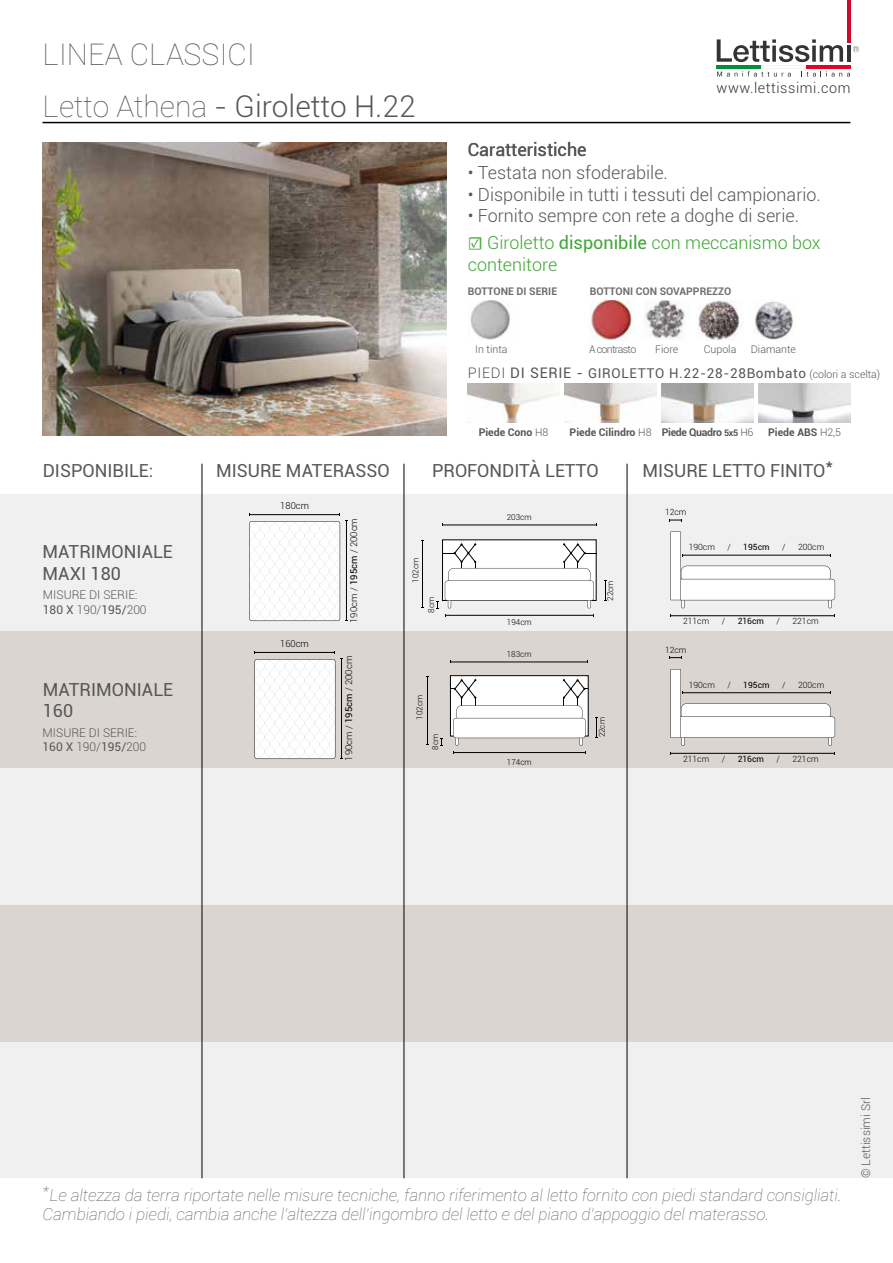
<style>
.page{position:relative;width:893px;height:1263px;background:#fff}
.page>*{position:absolute;margin:0;border:0;box-sizing:border-box;transform-origin:0 0}
.t1{font:100 30px/52.1px "Roboto";color:#575756}
.t2{font:18px/21.6px "Roboto";color:#575756}
.t3{font:300 18px "Roboto";color:#575756}
.t4{font:300 18px/21.6px "Roboto";color:#3fa535}
.t5{font:italic 100 16.5px/19.8px "Roboto";color:#575756}
.t6{font:300 14.4px "Roboto";letter-spacing:.04em;color:#333}
.t7{font:13.5px "Roboto";letter-spacing:.05em;color:#575756}
.t8{font:300 12px/14.4px "Roboto";color:#575756}
.t9{font:700 10.65px "Roboto";color:#575756}
.t10{font:300 10.65px "Roboto";color:#575756}
.t11{font:300 10.65px "Roboto";letter-spacing:-.06em;color:#575756}
.t12{font:700 10.5px "Roboto";color:#706f6f}
.t13{font:300 9.6px "Roboto";color:#000}
.t14{font:300 9.3px "Roboto";color:#000}
.t15{font:300 8.55px "Roboto";color:#000}
.t16{font:8.55px "Roboto";color:#000}
.t17{font:300 8.1px "Roboto";color:#000}
.s1{font-weight:300}
.s2{font-family:"Minion Pro";font-weight:400}
.s3{font-weight:400}
.s4{font-weight:300;font-size:14.55px}
.s5{font-size:14.55px}
.s6{font-weight:300;font-size:10.65px}
.s7{font-size:9px}
</style>
<div class="page">
<svg style="left:717px;top:39px;width:126px;height:23px"></svg>
<hr style="left:847px;top:46px;width:3px;height:16px;background:#343434">
<hr style="left:847px;top:0;width:3px;height:43px;background:#cf0a2c">
<svg style="left:853px;top:46px;width:6px;height:6px"></svg>
<hr style="left:717px;top:66px;width:44px;height:3px;background:#048e3c">
<hr style="left:806px;top:66px;width:44px;height:3px;background:#dd052b">
<hr style="left:761px;top:66px;width:45px;height:3px;background:#dadcdd">
<svg style="left:717px;top:71px;width:74px;height:6px"></svg>
<svg style="left:801px;top:71px;width:49px;height:6px"></svg>
<div style="left:0;top:494px;width:893px;height:684px;background:#f0f0f0"></div>
<div style="left:0;top:905px;width:893px;height:136px;background:#dbd5d1"></div>
<div style="left:0;top:631px;width:893px;height:137px;background:#dbd5d1"></div>
<hr style="left:404px;top:464px;width:1px;height:714px;background:#000">
<hr style="left:627px;top:464px;width:1px;height:714px;background:#000">
<hr style="left:202px;top:464px;width:1px;height:714px;background:#000">
<hr style="left:43px;top:122px;width:807px;height:1px;background:#000">
<img style="left:468px;top:383px;width:91px;height:39px">
<img style="left:565px;top:383px;width:91px;height:39px">
<img style="left:759px;top:383px;width:91px;height:39px">
<img style="left:662px;top:383px;width:91px;height:39px">
<img style="left:43px;top:142px;width:403px;height:294px">
<svg style="left:604px;top:580px;width:2px;height:21px"></svg>
<svg style="left:436px;top:601px;width:3px;height:8px"></svg>
<hr style="left:445px;top:615px;width:149px;height:1px;background:#000">
<hr style="left:442px;top:525px;width:154px;height:1px;background:#000">
<hr style="left:423px;top:540px;width:1px;height:68px;background:#000">
<div style="left:442px;top:540px;width:154px;height:60px;background:#fff"></div>
<svg style="left:445px;top:543px;width:149px;height:65px"></svg>
<svg style="left:595px;top:717px;width:3px;height:21px"></svg>
<svg style="left:440px;top:738px;width:3px;height:8px"></svg>
<hr style="left:451px;top:662px;width:137px;height:1px;background:#000">
<hr style="left:427px;top:677px;width:1px;height:68px;background:#000">
<div style="left:450px;top:676px;width:138px;height:60px;background:#fff"></div>
<div style="left:450px;top:675px;width:138px;height:61px;border:1px solid #000"></div>
<svg style="left:454px;top:679px;width:22px;height:20px"></svg>
<svg style="left:563px;top:679px;width:22px;height:20px"></svg>
<svg style="left:453px;top:705px;width:133px;height:49px"></svg>
<hr style="left:670px;top:615px;width:164px;height:1px;background:#000">
<svg style="left:670px;top:519px;width:12px;height:2px"></svg>
<svg style="left:671px;top:531px;width:164px;height:77px"></svg>
<hr style="left:670px;top:753px;width:164px;height:1px;background:#000">
<svg style="left:670px;top:656px;width:12px;height:3px"></svg>
<svg style="left:671px;top:669px;width:164px;height:77px"></svg>
<svg style="left:249px;top:513px;width:99px;height:108px"></svg>
<svg style="left:254px;top:651px;width:89px;height:108px;background:#ededec"></svg>
<img style="left:589px;top:300px;width:47px;height:40px">
<img style="left:644px;top:300px;width:41px;height:40px">
<img style="left:698px;top:300px;width:44px;height:40px">
<img style="left:753px;top:301px;width:41px;height:39px">
<img style="left:468px;top:300px;width:42px;height:40px">
<h1 class="t1" style="left:43px;top:27px;width:375px">LINEA CLASSICI<br>Letto Athena <span class="s1">- Giroletto H.22</span></h1>
<p class="t6" style="left:716px;top:78px;width:135px">www.lettissimi.com</p>
<p class="t2" style="left:468px;top:138px;width:120px">Caratteristiche</p>
<p class="t3" style="left:468px;top:160px;width:202px">• Testata non sfoderabile.</p>
<p class="t3" style="left:468px;top:182px;width:355px">• Disponibile in tutti i tessuti del campionario.</p>
<p class="t3" style="left:468px;top:203px;width:333px">• Fornito sempre con rete a doghe di serie.</p>
<p class="t4" style="left:468px;top:231px;width:354px"><span class="s2">☑</span> Giroletto <span class="s3">disponibile</span> con meccanismo box contenitore</p>
<p class="t12" style="left:468px;top:284px;width:91px">BOTTONE DI SERIE</p>
<p class="t12" style="left:590px;top:284px;width:143px">BOTTONI CON SOVAPPREZZO</p>
<p class="t10" style="left:475px;top:342px;width:34px">In tinta</p>
<p class="t11" style="left:589px;top:342px;width:49px">A contrasto</p>
<p class="t10" style="left:655px;top:342px;width:25px">Fiore</p>
<p class="t10" style="left:704px;top:342px;width:34px">Cupola</p>
<p class="t10" style="left:751px;top:342px;width:47px">Diamante</p>
<p class="t7" style="left:468px;top:363px;width:414px"><span class="s4">PIEDI</span> <span class="s5">DI SERIE -</span> GIROLETTO H.22-28-28Bombato <span class="s6">(colori a scelta)</span></p>
<p class="t9" style="left:479px;top:425px;width:71px">Piede Cono <span class="s1">H8</span></p>
<p class="t9" style="left:570px;top:425px;width:185px">Piede Cilindro <span class="s1">H8</span> Piede Quadro <span class="s7">5x5</span> <span class="s1">H6</span></p>
<p class="t9" style="left:768px;top:425px;width:75px">Piede ABS <span class="s1">H2,5</span></p>
<p class="t2" style="left:43px;top:459px;width:112px">DISPONIBILE:</p>
<p class="t2" style="left:216px;top:459px;width:175px">MISURE MATERASSO</p>
<p class="t2" style="left:432px;top:459px;width:168px">PROFONDITÀ LETTO</p>
<p class="t2" style="left:642px;top:459px;width:192px">MISURE LETTO FINITO*</p>
<p class="t2" style="left:43px;top:540px;width:132px">MATRIMONIALE<br>MAXI 180</p>
<p class="t8" style="left:43px;top:587px;width:105px">MISURE DI SERIE:<br><span class="s3">180 X</span> 190/<span class="s3">195/</span>200</p>
<p class="t2" style="left:43px;top:678px;width:132px">MATRIMONIALE<br>160</p>
<p class="t8" style="left:43px;top:725px;width:105px">MISURE DI SERIE:<br><span class="s3">160 X</span> 190/<span class="s3">195/</span>200</p>
<p class="t13" style="left:280px;top:499px;width:30px">180cm</p>
<p class="t13" style="left:280px;top:637px;width:30px">160cm</p>
<p class="t14" style="left:347px;top:623px;width:106px;rotate:-90deg">190cm / <span class="s3">195cm</span> / 200cm</p>
<p class="t14" style="left:342px;top:761px;width:106px;rotate:-90deg">190cm / <span class="s3">195cm</span> / 200cm</p>
<p class="t17" style="left:410px;top:583px;width:26px;rotate:-90deg">102cm</p>
<p class="t17" style="left:426px;top:613px;width:17px;rotate:-90deg">8cm</p>
<p class="t17" style="left:414px;top:720px;width:26px;rotate:-90deg">102cm</p>
<p class="t17" style="left:430px;top:750px;width:17px;rotate:-90deg">8cm</p>
<p class="t17" style="left:507px;top:512px;width:26px">203cm</p>
<p class="t15" style="left:665px;top:506px;width:23px">12cm</p>
<p class="t15" style="left:689px;top:541px;width:28px">190cm</p>
<p class="t15" style="left:727px;top:541px;width:5px">/</p>
<p class="t16" style="left:743px;top:541px;width:28px">195cm</p>
<p class="t15" style="left:782px;top:541px;width:5px">/</p>
<p class="t15" style="left:798px;top:541px;width:28px">200cm</p>
<p class="t17" style="left:605px;top:601px;width:22px;rotate:-90deg">22cm</p>
<p class="t17" style="left:507px;top:616px;width:26px">194cm</p>
<p class="t15" style="left:683px;top:615px;width:28px">211cm</p>
<p class="t15" style="left:722px;top:615px;width:5px">/</p>
<p class="t16" style="left:738px;top:615px;width:28px">216cm</p>
<p class="t15" style="left:776px;top:615px;width:5px">/</p>
<p class="t15" style="left:792px;top:615px;width:28px">221cm</p>
<p class="t17" style="left:507px;top:649px;width:26px">183cm</p>
<p class="t15" style="left:665px;top:644px;width:23px">12cm</p>
<p class="t15" style="left:689px;top:679px;width:28px">190cm</p>
<p class="t15" style="left:727px;top:679px;width:5px">/</p>
<p class="t16" style="left:743px;top:679px;width:28px">195cm</p>
<p class="t15" style="left:782px;top:679px;width:5px">/</p>
<p class="t15" style="left:798px;top:679px;width:28px">200cm</p>
<p class="t17" style="left:596px;top:737px;width:22px;rotate:-90deg">22cm</p>
<p class="t17" style="left:507px;top:756px;width:26px">174cm</p>
<p class="t15" style="left:683px;top:753px;width:28px">211cm</p>
<p class="t15" style="left:722px;top:753px;width:5px">/</p>
<p class="t16" style="left:738px;top:753px;width:28px">216cm</p>
<p class="t15" style="left:776px;top:753px;width:5px">/</p>
<p class="t15" style="left:792px;top:753px;width:28px">221cm</p>
<p class="t5" style="left:43px;top:1184px;width:800px">*Le altezza da terra riportate nelle misure tecniche, fanno riferimento al letto fornito con piedi standard consigliati.<br>Cambiando i piedi, cambia anche l’altezza dell’ingombro del letto e del piano d’appoggio del materasso.</p>
<p class="t8" style="left:858px;top:1178px;width:83px;rotate:-90deg">© Lettissimi Srl</p>
</div>
